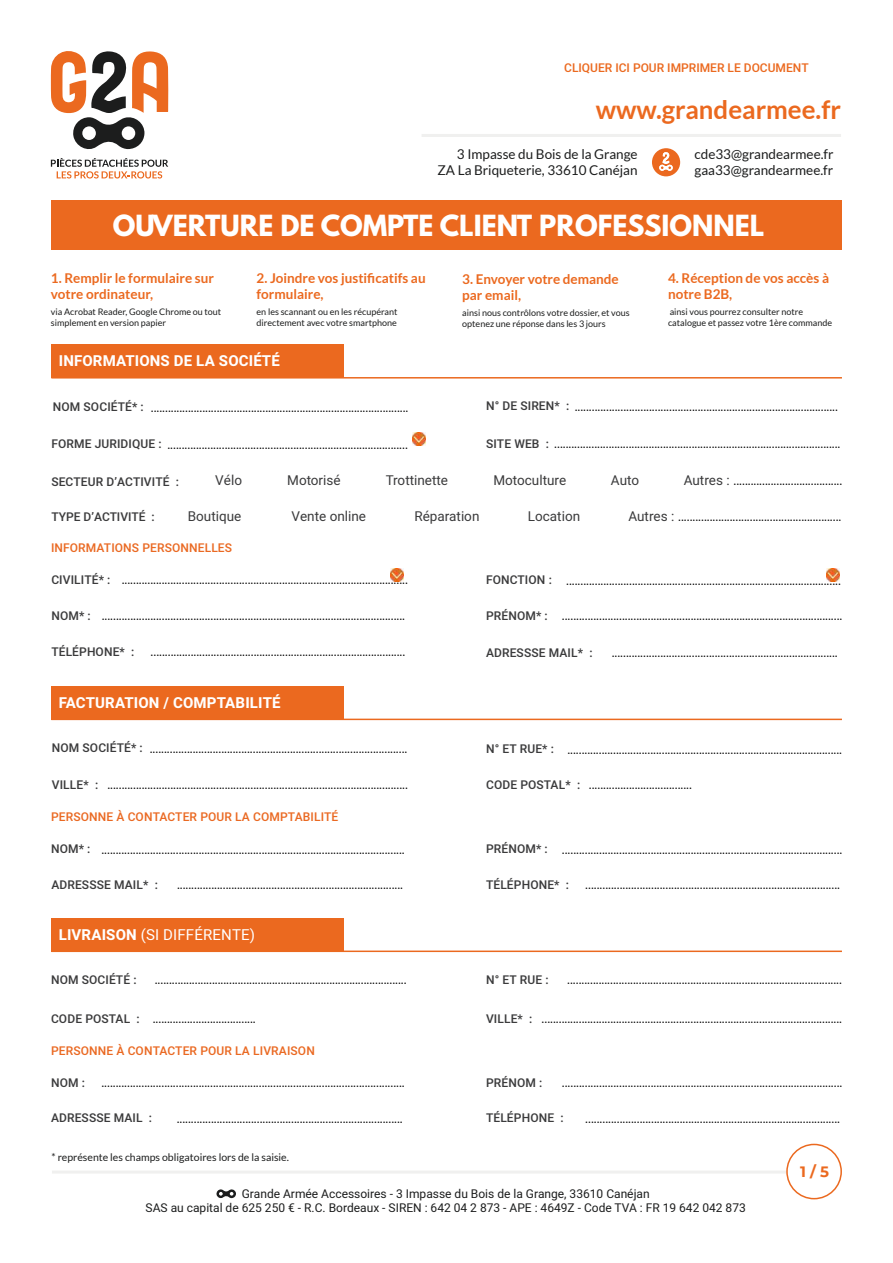
<style>
.page{position:relative;width:893px;height:1263px;background:#fff}
.page>*{position:absolute;margin:0;border:0;box-sizing:border-box;transform-origin:0 0}
.t1{font:700 25.8px "League Spartan";color:#fff}
.t2{font:700 25.8px "Lato";color:#eb691f}
.t3{font:700 15px "Heebo";letter-spacing:.01em;color:#fff}
.t4{font:15px "Heebo";letter-spacing:.01em;color:#fff}
.t5{font:700 15px "Montserrat";color:#eb691f}
.t6{font:13.5px "Montserrat";color:#000}
.t7{font:700 13.5px/16.2px "Lato";color:#eb691f}
.t8{font:13.5px/16.2px "Lato";color:#1c1d1d;text-align:right}
.t9{font:13.5px "Heebo";color:#3b3b3c}
.t10{font:12px/14.4px "Heebo";color:#1c1d1d;text-align:center}
.t11{font:500 12px "Heebo";letter-spacing:.01em;color:#3b3b3c}
.t12{font:500 12px "Heebo";letter-spacing:.01em;color:#ea6922}
.t13{font:500 12px "Heebo";color:#eb691f}
.t14{font:10.5px "Lato";color:#1c1d1d}
.t15{font:9px/10.8px "Lato";color:#1c1d1d}
.s1{font-family:"Heebo";font-weight:500;font-size:12px;color:#3b3b3c}
.s2{font-family:"Heebo";color:#3b3b3c}
.s3{font-weight:700}
</style>
<div class="page">
<hr style="left:52px;top:1170px;width:789px;height:3px;background:#f0f0ef">
<svg style="left:51px;top:51px;width:117px;height:128px"></svg>
<hr style="left:422px;top:134px;width:419px;height:3px;background:#f0f0ef">
<svg style="left:652px;top:148px;width:28px;height:28px"></svg>
<svg style="left:216px;top:1189px;width:20px;height:10px"></svg>
<div style="left:51px;top:201px;width:791px;height:49px;background:#eb691f"></div>
<div style="left:787px;top:1144px;width:54px;height:55px;background:#fff;border-radius:50%"></div>
<div style="left:786px;top:1144px;width:56px;height:55px;border:2px solid #eb691f;border-radius:50%"></div>
<div style="left:51px;top:345px;width:293px;height:33px;background:#eb691f"></div>
<hr style="left:51px;top:377px;width:791px;height:2px;background:#eb691f">
<img style="left:391px;top:568px;width:13px;height:14px">
<img style="left:826px;top:568px;width:13px;height:14px">
<img style="left:412px;top:432px;width:14px;height:13px">
<div style="left:51px;top:686px;width:293px;height:34px;background:#eb691f"></div>
<hr style="left:51px;top:719px;width:791px;height:1px;background:#eb691f">
<div style="left:51px;top:918px;width:293px;height:34px;background:#eb691f"></div>
<hr style="left:51px;top:950px;width:791px;height:2px;background:#eb691f">
<p class="t13" style="left:564px;top:59px;width:246px">CLIQUER ICI POUR IMPRIMER LE DOCUMENT</p>
<h1 class="t2" style="left:596px;top:95px;width:247px">www.grandearmee.fr</h1>
<p class="t8" style="left:438px;top:146px;width:202px">3 Impasse du Bois de la Grange<br>ZA La Briqueterie, 33610 Canéjan</p>
<p class="t8" style="left:694px;top:146px;width:141px;text-align:left">cde33@grandearmee.fr gaa33@grandearmee.fr</p>
<h1 class="t1" style="left:113px;top:206px;width:653px">OUVERTURE DE COMPTE CLIENT PROFESSIONNEL</h1>
<p class="t7" style="left:51px;top:270px;width:165px">1. Remplir le formulaire sur votre ordinateur,</p>
<p class="t15" style="left:51px;top:307px;width:172px">via Acrobat Reader, Google Chrome ou tout simplement en version papier</p>
<p class="t7" style="left:257px;top:270px;width:171px">2. Joindre vos justificatifs au formulaire,</p>
<p class="t15" style="left:257px;top:307px;width:142px">en les scannant ou en les récupérant directement avec votre smartphone</p>
<p class="t7" style="left:462px;top:270px;width:158px">3. Envoyer votre demande par email,</p>
<p class="t15" style="left:462px;top:307px;width:169px">ainsi nous contrôlons votre dossier, et vous optenez une réponse dans les 3 jours</p>
<p class="t7" style="left:668px;top:270px;width:163px">4. Réception de vos accès à notre B2B,</p>
<p class="t15" style="left:668px;top:307px;width:166px">ainsi vous pourrez consulter notre catalogue et passez votre 1ère commande</p>
<p class="t3" style="left:59px;top:350px;width:223px">INFORMATIONS DE LA SOCIÉTÉ</p>
<p class="t6" style="left:53px;top:398px;width:357px"><span class="s1">NOM SOCIÉTÉ* :</span> ..........................................................................................</p>
<p class="t6" style="left:486px;top:397px;width:353px"><span class="s1">N° DE SIREN* :</span> ............................................................................................</p>
<p class="t6" style="left:51px;top:434px;width:358px"><span class="s1">FORME JURIDIQUE :</span> ....................................................................................</p>
<p class="t6" style="left:486px;top:434px;width:356px"><span class="s1">SITE WEB :</span> ....................................................................................................</p>
<p class="t11" style="left:51px;top:473px;width:129px">SECTEUR D’ACTIVITÉ :</p>
<p class="t9" style="left:215px;top:471px;width:28px">Vélo</p>
<p class="t9" style="left:287px;top:471px;width:55px">Motorisé</p>
<p class="t9" style="left:386px;top:471px;width:64px">Trottinette</p>
<p class="t9" style="left:493px;top:471px;width:74px">Motoculture</p>
<p class="t9" style="left:611px;top:471px;width:30px">Auto</p>
<p class="t6" style="left:684px;top:471px;width:160px"><span class="s2">Autres :</span> ......................................</p>
<p class="t11" style="left:51px;top:509px;width:105px">TYPE D’ACTIVITÉ :</p>
<p class="t9" style="left:188px;top:507px;width:55px">Boutique</p>
<p class="t9" style="left:292px;top:507px;width:76px">Vente online</p>
<p class="t9" style="left:414px;top:507px;width:66px">Réparation</p>
<p class="t9" style="left:528px;top:507px;width:54px">Location</p>
<p class="t6" style="left:628px;top:507px;width:214px"><span class="s2">Autres :</span> .........................................................</p>
<p class="t12" style="left:51px;top:539px;width:183px">INFORMATIONS PERSONNELLES</p>
<p class="t6" style="left:51px;top:570px;width:358px"><span class="s1">CIVILITÉ* :</span> ....................................................................................................</p>
<p class="t6" style="left:486px;top:571px;width:356px"><span class="s1">FONCTION :</span> ................................................................................................</p>
<p class="t6" style="left:51px;top:606px;width:355px"><span class="s1">NOM* :</span> ..........................................................................................................</p>
<p class="t6" style="left:486px;top:606px;width:358px"><span class="s1">PRÉNOM* :</span> ..................................................................................................</p>
<p class="t6" style="left:51px;top:642px;width:355px"><span class="s1">TÉLÉPHONE* :</span> .........................................................................................</p>
<p class="t11" style="left:486px;top:644px;width:108px">ADRESSSE MAIL* :</p>
<p class="t6" style="left:612px;top:643px;width:228px">...............................................................................</p>
<p class="t3" style="left:59px;top:692px;width:223px">FACTURATION / COMPTABILITÉ</p>
<p class="t6" style="left:52px;top:739px;width:357px"><span class="s1">NOM SOCIÉTÉ* :</span> ..........................................................................................</p>
<p class="t6" style="left:486px;top:740px;width:358px"><span class="s1">N° ET RUE* :</span> ................................................................................................</p>
<p class="t6" style="left:52px;top:775px;width:358px"><span class="s1">VILLE* :</span> .........................................................................................................</p>
<p class="t6" style="left:486px;top:775px;width:207px"><span class="s1">CODE POSTAL* :</span> ....................................</p>
<p class="t12" style="left:51px;top:809px;width:289px">PERSONNE À CONTACTER POUR LA COMPTABILITÉ</p>
<p class="t6" style="left:51px;top:839px;width:355px"><span class="s1">NOM* :</span> ..........................................................................................................</p>
<p class="t6" style="left:486px;top:839px;width:358px"><span class="s1">PRÉNOM* :</span> ..................................................................................................</p>
<p class="t11" style="left:51px;top:876px;width:108px">ADRESSSE MAIL* :</p>
<p class="t6" style="left:177px;top:875px;width:228px">...............................................................................</p>
<p class="t6" style="left:486px;top:875px;width:355px"><span class="s1">TÉLÉPHONE* :</span> .........................................................................................</p>
<p class="t4" style="left:59px;top:924px;width:198px"><span class="s3">LIVRAISON</span> (SI DIFFÉRENTE)</p>
<p class="t11" style="left:51px;top:971px;width:87px">NOM SOCIÉTÉ :</p>
<p class="t6" style="left:155px;top:970px;width:253px">........................................................................................</p>
<p class="t11" style="left:486px;top:971px;width:64px">N° ET RUE :</p>
<p class="t6" style="left:567px;top:970px;width:276px">................................................................................................</p>
<p class="t6" style="left:51px;top:1009px;width:206px"><span class="s1">CODE POSTAL :</span> ....................................</p>
<p class="t6" style="left:486px;top:1009px;width:358px"><span class="s1">VILLE* :</span> .........................................................................................................</p>
<p class="t12" style="left:51px;top:1042px;width:265px">PERSONNE À CONTACTER POUR LA LIVRAISON</p>
<p class="t6" style="left:51px;top:1073px;width:355px"><span class="s1">NOM :</span> ..........................................................................................................</p>
<p class="t11" style="left:486px;top:1074px;width:58px">PRÉNOM :</p>
<p class="t6" style="left:562px;top:1073px;width:282px">..................................................................................................</p>
<p class="t11" style="left:51px;top:1110px;width:103px">ADRESSSE MAIL :</p>
<p class="t6" style="left:177px;top:1109px;width:228px">...............................................................................</p>
<p class="t11" style="left:486px;top:1110px;width:79px">TÉLÉPHONE :</p>
<p class="t6" style="left:585px;top:1109px;width:256px">.........................................................................................</p>
<p class="t14" style="left:51px;top:1151px;width:239px">* représente les champs obligatoires lors de la saisie.</p>
<p class="t10" style="left:146px;top:1186px;width:602px">Grande Armée Accessoires - 3 Impasse du Bois de la Grange, 33610 Canéjan<br>SAS au capital de 625 250 € - R.C. Bordeaux - SIREN : 642 04 2 873 - APE : 4649Z - Code TVA : FR 19 642 042 873</p>
<p class="t5" style="left:800px;top:1160px;width:31px">1 / 5</p>
</div>
